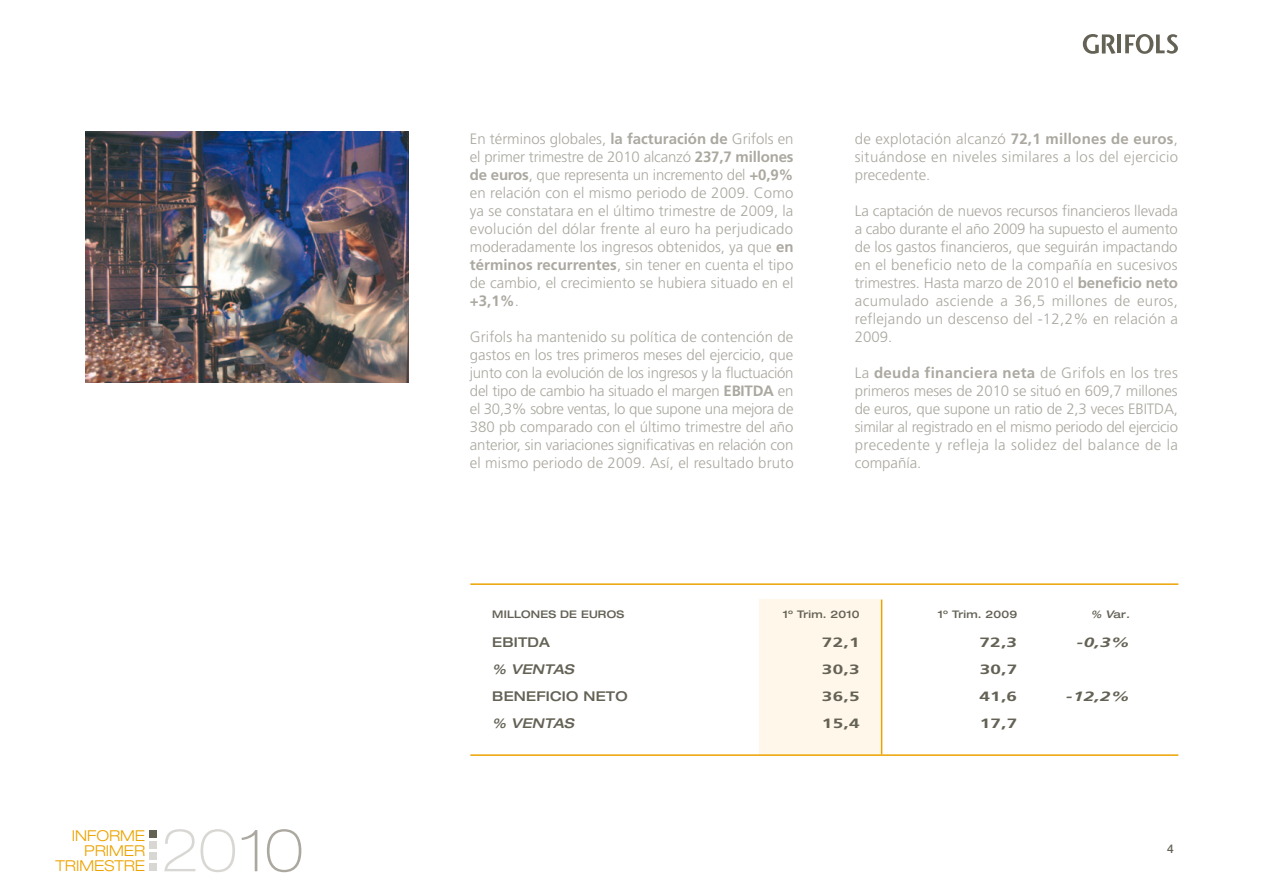
<style>
.page{position:relative;width:1263px;height:893px;background:#fff}
.page>*{position:absolute;margin:0;border:0;box-sizing:border-box;transform-origin:0 0}
.t1{font:100 expanded 58.5px "Helvetica Neue";color:#d9d7d4}
.t2{font:300 15px/18px "Frutiger";letter-spacing:.01em;color:#aba8a0;text-align:justify}
.t3{font:300 expanded 15px/15.3px "Helvetica Neue";color:#eca300;text-align:right}
.t4{font:700 13.5px "Frutiger";letter-spacing:.015em;color:#646255;scale:1.4 1}
.t5{font:500 expanded 13.5px "Helvetica Neue";letter-spacing:.015em;color:#646255}
.t6{font:italic 500 expanded 13.5px "Helvetica Neue";letter-spacing:.015em;color:#646255}
.t7{font:italic 700 13.5px "Frutiger";color:#646255;scale:1.4 1}
.t8{font:500 12px "Helvetica Neue";color:#646255}
.t9{font:500 expanded 10.5px "Helvetica Neue";letter-spacing:.015em;color:#646255}
.t10{font:italic 500 expanded 10.5px "Helvetica Neue";color:#646255}
.s1{color:#aba8a0}
.s2{font-weight:700}
.s3{font-style:normal}
</style>
<div class="page">
<svg style="left:1083px;top:34px;width:32px;height:20px"></svg>
<hr style="left:1117px;top:35px;width:4px;height:18px;background:#646255">
<svg style="left:1125px;top:34px;width:53px;height:20px"></svg>
<div style="left:149px;top:863px;width:8px;height:8px;background:#d9d7d4"></div>
<div style="left:149px;top:841px;width:8px;height:8px;background:#d9d7d4"></div>
<div style="left:149px;top:852px;width:8px;height:8px;background:#d9d7d4"></div>
<div style="left:149px;top:830px;width:8px;height:8px;background:#646255"></div>
<div style="left:759px;top:599px;width:122px;height:157px;background:#fef7ea"></div>
<hr style="left:881px;top:600px;width:1px;height:154px;background:#eca300">
<hr style="left:470px;top:754px;width:708px;height:2px;background:#eca300">
<hr style="left:470px;top:583px;width:708px;height:2px;background:#eca300">
<img style="left:85px;top:132px;width:323px;height:250px">
<p class="t3" style="left:56px;top:828px;width:91px">INFORME<br>PRIMER<br>TRIMESTRE</p>
<h1 class="t1" style="left:161px;top:816px;width:144px">20<span class="s1">10</span></h1>
<p class="t2" style="left:470px;top:130px;width:325px">En términos globales, <span class="s2">la facturación de</span> Grifols en el primer trimestre de 2010 alcanzó <span class="s2">237,7 millones de euros</span>, que representa un incremento del <span class="s2">+0,9% </span>en relación con el mismo periodo de 2009. Como ya se constatara en el último trimestre de 2009, la evolución del dólar frente al euro ha perjudicado moderadamente los ingresos obtenidos, ya que <span class="s2">en términos recurrentes</span>, sin tener en cuenta el tipo de cambio, el crecimiento se hubiera situado en el <span class="s2">+3,1%</span>.</p>
<p class="t2" style="left:470px;top:328px;width:325px">Grifols ha mantenido su política de contención de gastos en los tres primeros meses del ejercicio, que junto con la evolución de los ingresos y la fluctuación del tipo de cambio ha situado el margen <span class="s2">EBITDA</span> en el 30,3% sobre ventas, lo que supone una mejora de 380 pb comparado con el último trimestre del año anterior, sin variaciones significativas en relación con el mismo periodo de 2009. Así, el resultado bruto</p>
<p class="t2" style="left:855px;top:130px;width:325px">de explotación alcanzó <span class="s2">72,1 millones de euros</span>, situándose en niveles similares a los del ejercicio precedente.</p>
<p class="t2" style="left:855px;top:202px;width:325px">La captación de nuevos recursos financieros llevada a cabo durante el año 2009 ha supuesto el aumento de los gastos financieros, que seguirán impactando en el beneficio neto de la compañía en sucesivos trimestres. Hasta marzo de 2010 el <span class="s2">beneficio neto </span>acumulado asciende a 36,5 millones de euros, reflejando un descenso del -12,2% en relación a 2009.</p>
<p class="t2" style="left:855px;top:364px;width:325px">La <span class="s2">deuda financiera neta</span> de Grifols en los tres primeros meses de 2010 se situó en 609,7 millones de euros, que supone un ratio de 2,3 veces EBITDA, similar al registrado en el mismo periodo del ejercicio precedente y refleja la solidez del balance de la compañía.</p>
<p class="t9" style="left:492px;top:608px;width:133px">MILLONES DE EUROS</p>
<p class="t9" style="left:783px;top:608px;width:78px">1º TRIM. 2010</p>
<p class="t9" style="left:938px;top:608px;width:81px">1º TRIM. 2009</p>
<p class="t10" style="left:1091px;top:608px;width:41px">% V<span class="s3">AR</span>.</p>
<p class="t5" style="left:492px;top:633px;width:30px">EBITDA</p>
<p class="t4" style="left:822px;top:634px;width:28px">72,1</p>
<p class="t4" style="left:979px;top:634px;width:28px">72,3</p>
<p class="t7" style="left:1076px;top:634px;width:40px">-0,3%</p>
<p class="t6" style="left:492px;top:660px;width:83px">% VENTAS</p>
<p class="t4" style="left:822px;top:661px;width:28px">30,3</p>
<p class="t4" style="left:980px;top:661px;width:28px">30,7</p>
<p class="t5" style="left:492px;top:687px;width:137px">BENEFICIO NETO</p>
<p class="t4" style="left:822px;top:688px;width:28px">36,5</p>
<p class="t4" style="left:979px;top:688px;width:28px">41,6</p>
<p class="t7" style="left:1065px;top:688px;width:48px">-12,2%</p>
<p class="t6" style="left:492px;top:714px;width:83px">% VENTAS</p>
<p class="t4" style="left:822px;top:715px;width:28px">15,4</p>
<p class="t4" style="left:980px;top:715px;width:28px">17,7</p>
<p class="t8" style="left:1167px;top:842px;width:8px">4</p>
</div>
